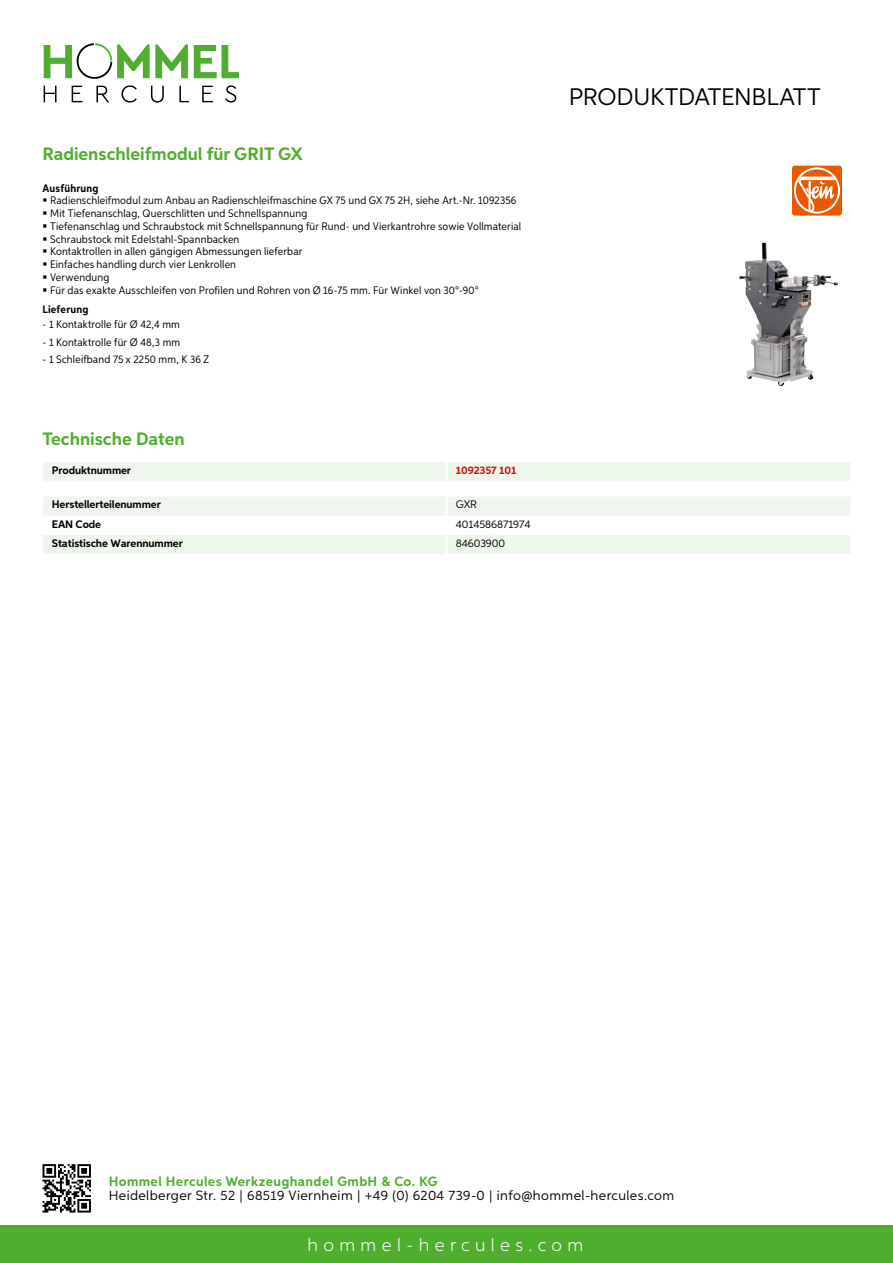
<style>
.page{position:relative;width:893px;height:1263px;background:#fff}
.page>*{position:absolute;margin:0;border:0;box-sizing:border-box;transform-origin:0 0}
.t1{font:24px "Aspira";letter-spacing:-.01em;color:#000}
.t2{font:700 18px "Aspira";color:#50ae2f}
.t3{font:300 18px "Aspira";letter-spacing:.3em;color:#fff}
.t4{font:13.5px "Aspira";letter-spacing:.03em;color:#000}
.t5{font:700 13.5px "Aspira";letter-spacing:.03em;color:#50ae2f}
.t6{font:10.95px/12.8px "Aspira Nar";letter-spacing:.015em;color:#000}
.t7{font:700 10.95px "Aspira";letter-spacing:-.01em;color:#000}
.t8{font:10.95px "Aspira";letter-spacing:-.01em;color:#000}
.t9{font:700 10.95px "Aspira Nar";letter-spacing:.02em;color:#000}
.t10{font:700 10.95px "Aspira";letter-spacing:-.01em;color:#cd1013}
</style>
<div class="page">
<div style="left:0;top:1226px;width:893px;height:37px;background:#50ae2f"></div>
<svg style="left:43px;top:1164px;width:48px;height:48px"></svg>
<svg style="left:194px;top:45px;width:45px;height:33px"></svg>
<svg style="left:44px;top:43px;width:144px;height:36px"></svg>
<svg style="left:44px;top:86px;width:13px;height:16px"></svg>
<svg style="left:72px;top:86px;width:10px;height:16px"></svg>
<svg style="left:96px;top:86px;width:13px;height:16px"></svg>
<svg style="left:121px;top:85px;width:16px;height:18px"></svg>
<svg style="left:151px;top:86px;width:13px;height:17px"></svg>
<svg style="left:179px;top:86px;width:10px;height:16px"></svg>
<svg style="left:202px;top:86px;width:11px;height:16px"></svg>
<svg style="left:225px;top:85px;width:11px;height:18px"></svg>
<div style="left:43px;top:462px;width:807px;height:19px;background:#eef7eb"></div>
<hr style="left:445px;top:462px;width:3px;height:19px;background:#fff">
<svg style="left:43px;top:497px;width:807px;height:57px"></svg>
<hr style="left:445px;top:535px;width:3px;height:19px;background:#fff">
<img style="left:739px;top:243px;width:75px;height:143px">
<div style="left:792px;top:166px;width:50px;height:50px;background:#ea5901;border-radius:3px"></div>
<svg style="left:794px;top:167px;width:46px;height:47px"></svg>
<svg style="left:796px;top:169px;width:42px;height:43px"></svg>
<svg style="left:798px;top:177px;width:38px;height:34px"></svg>
<h2 class="t2" style="left:43px;top:142px;width:262px">Radienschleifmodul für GRIT GX</h2>
<p class="t9" style="left:43px;top:181px;width:58px">Ausführung</p>
<p class="t6" style="left:50px;top:194px;width:472px">Radienschleifmodul zum Anbau an Radienschleifmaschine GX 75 und GX 75 2H, siehe Art.-Nr. 1092356<br>Mit Tiefenanschlag, Querschlitten und Schnellspannung<br>Tiefenanschlag und Schraubstock mit Schnellspannung für Rund- und Vierkantrohre sowie Vollmaterial Schraubstock mit Edelstahl-Spannbacken<br>Kontaktrollen in allen gängigen Abmessungen lieferbar<br>Einfaches handling durch vier Lenkrollen<br>Verwendung<br>Für das exakte Ausschleifen von Profilen und Rohren von Ø 16-75 mm. Für Winkel von 30°-90°</p>
<p class="t9" style="left:43px;top:302px;width:47px">Lieferung</p>
<p class="t6" style="left:43px;top:318px;width:139px">- 1 Kontaktrolle für Ø 42,4 mm</p>
<p class="t6" style="left:43px;top:335px;width:139px">- 1 Kontaktrolle für Ø 48,3 mm</p>
<p class="t6" style="left:43px;top:353px;width:168px">- 1 Schleifband 75 x 2250 mm, K 36 Z</p>
<h2 class="t2" style="left:43px;top:428px;width:144px">Technische Daten</h2>
<p class="t7" style="left:52px;top:463px;width:81px">Produktnummer</p>
<p class="t10" style="left:456px;top:463px;width:62px">1092357 101</p>
<p class="t7" style="left:52px;top:498px;width:111px">Herstellerteilenummer</p>
<p class="t8" style="left:456px;top:498px;width:21px">GXR</p>
<p class="t7" style="left:52px;top:517px;width:51px">EAN Code</p>
<p class="t8" style="left:456px;top:517px;width:76px">4014586871974</p>
<p class="t7" style="left:52px;top:536px;width:132px">Statistische Warennummer</p>
<p class="t8" style="left:456px;top:536px;width:51px">84603900</p>
<h1 class="t1" style="left:569px;top:82px;width:253px">Produktdatenblatt</h1>
<p class="t5" style="left:109px;top:1172px;width:330px">Hommel Hercules Werkzeughandel GmbH &amp; Co. KG</p>
<p class="t4" style="left:109px;top:1187px;width:567px">Heidelberger Str. 52 | 68519 Viernheim | +49 (0) 6204 739-0 | info@hommel-hercules.com</p>
<h2 class="t3" style="left:307px;top:1234px;width:277px">hommel-hercules.com</h2>
</div>
